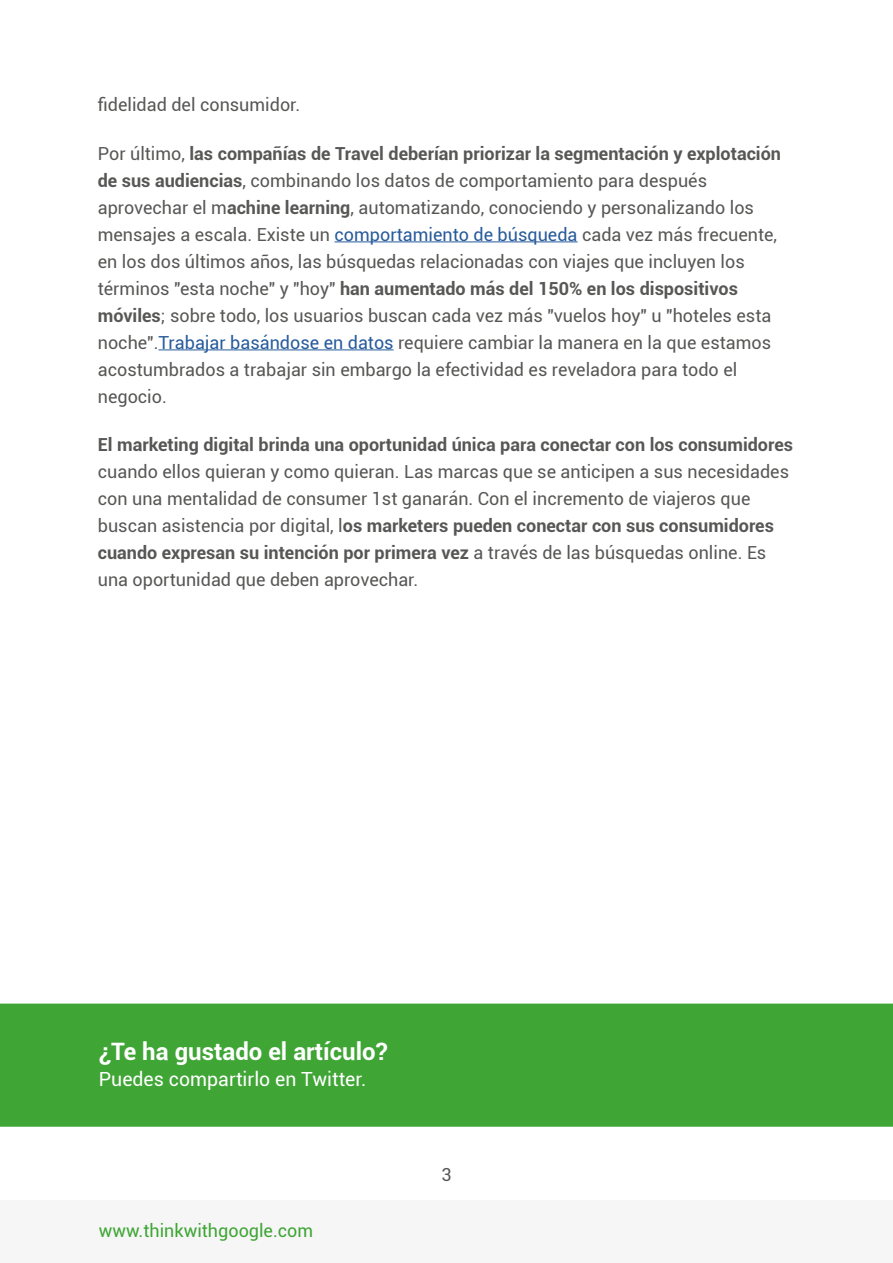
<style>
.page{position:relative;width:893px;height:1263px;background:#fff}
.page>*{position:absolute;margin:0;border:0;box-sizing:border-box;transform-origin:0 0}
.t1{font:700 24px "Roboto";color:#fff}
.t2{font:19.5px "Roboto";color:#fff}
.t3{font:18px/27px "Roboto";color:#575756}
.t4{font:700 18px "Roboto";color:#575756}
.t5{font:18px "Roboto";color:#3fa535}
.s1{font-weight:700}
.s2{color:#275b9b}
</style>
<div class="page">
<div style="left:0;top:1200px;width:893px;height:63px;background:#f6f6f6"></div>
<hr style="left:335px;top:241px;width:242px;height:1px;background:#275b9b">
<hr style="left:158px;top:349px;width:236px;height:1px;background:#275b9b">
<div style="left:0;top:1003px;width:893px;height:124px;background:#3fa535"></div>
<p class="t3" style="left:98px;top:91px;width:204px">fidelidad del consumidor.</p>
<p class="t3" style="left:98px;top:139px;width:685px">Por último, <span class="s1">las compañías de Travel deberían priorizar la segmentación y explotación de sus audiencias</span>, combinando los datos de comportamiento para después aprovechar el m<span class="s1">achine learning</span>, automatizando, conociendo y personalizando los mensajes a escala. Existe un <span class="s2">comportamiento de búsqueda</span> cada vez más frecuente, en los dos últimos años, las búsquedas relacionadas con viajes que incluyen los términos "esta noche" y "hoy" <span class="s1">han aumentado más del 150% en los dispositivos móviles</span>; sobre todo, los usuarios buscan cada vez más "vuelos hoy" u "hoteles esta noche".<span class="s2">Trabajar basándose en datos</span> requiere cambiar la manera en la que estamos acostumbrados a trabajar sin embargo la efectividad es reveladora para todo el negocio.</p>
<p class="t4" style="left:98px;top:432px;width:697px">El marketing digital brinda una oportunidad única para conectar con los consumidores</p>
<p class="t3" style="left:98px;top:457px;width:693px">cuando ellos quieran y como quieran. Las marcas que se anticipen a sus necesidades con una mentalidad de consumer 1st ganarán. Con el incremento de viajeros que buscan asistencia por digital, l<span class="s1">os marketers pueden conectar con sus consumidores cuando expresan su intención por primera vez</span> a través de las búsquedas online. Es una oportunidad que deben aprovechar.</p>
<h1 class="t1" style="left:99px;top:1035px;width:290px">¿Te ha gustado el artículo?</h1>
<p class="t2" style="left:99px;top:1065px;width:269px">Puedes compartirlo en Twitter.</p>
<p class="t5" style="left:99px;top:1218px;width:216px">www.thinkwithgoogle.com</p>
<p class="t3" style="left:441px;top:1160px;width:12px">3</p>
</div>
